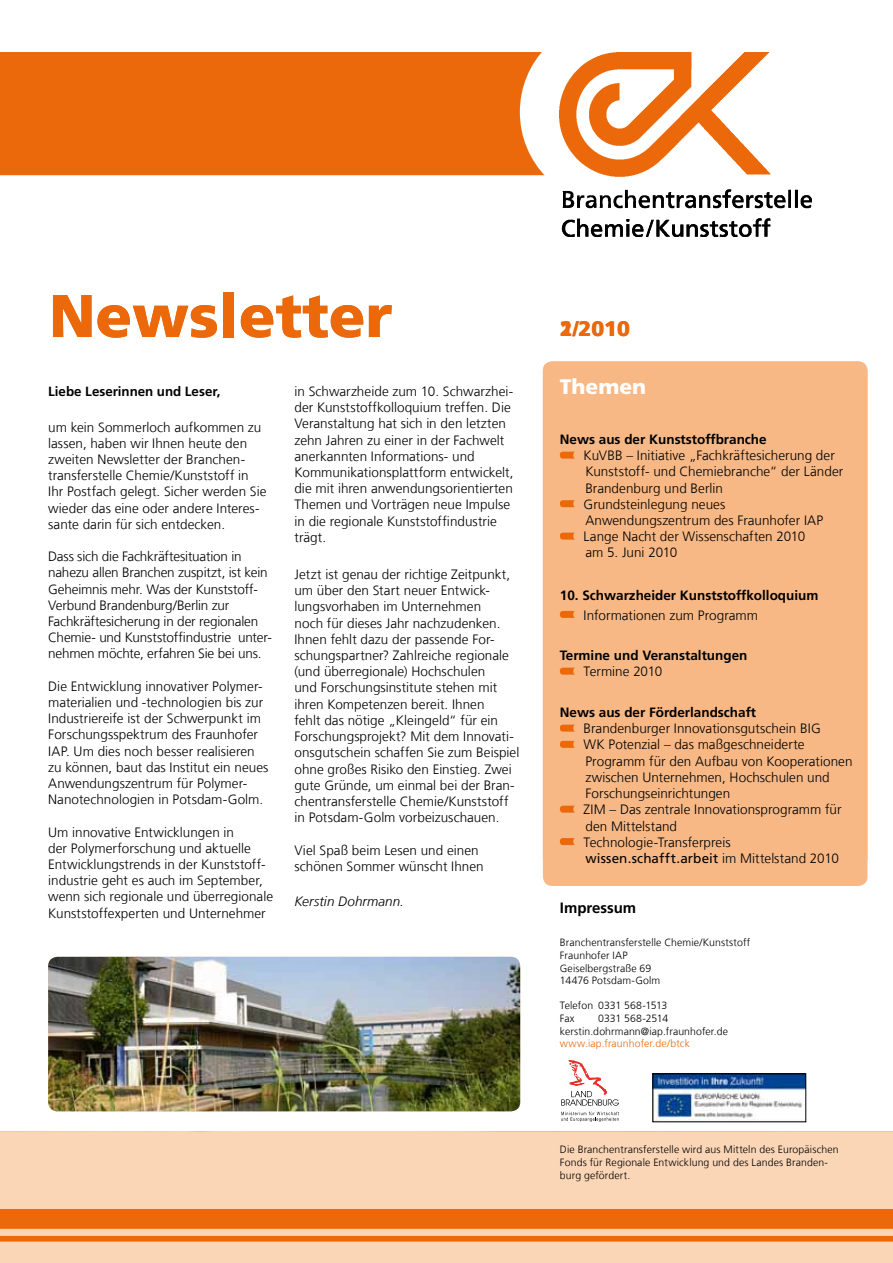
<style>
.page{position:relative;width:893px;height:1263px;background:#fff}
.page>*{position:absolute;margin:0;border:0;box-sizing:border-box;transform-origin:0 0}
.t1{font:900 60px "Frutiger LT Com";color:#eb690b}
.t2{font:900 21px "Frutiger LT Com";color:#eb690b}
.t3{font:900 21px "Frutiger LT Com";color:#fff}
.t4{font:700 15px "Frutiger LT Com";color:#000}
.t5{font:300 13.5px/16.2px "Frutiger LT Com";color:#000}
.t6{font:700 13.5px "Frutiger LT Com";color:#000}
.t7{font:italic 300 13.5px "Frutiger LT Com";color:#000}
.t8{font:700 13.35px "Frutiger LT Com";color:#000}
.t9{font:300 10.5px/12.6px "Frutiger LT Com";letter-spacing:.01em;color:#000}
.t10{font:300 10.5px "Frutiger LT Com";letter-spacing:.01em;color:#eb690b}
.s1{font-weight:400}
</style>
<div class="page">
<img style="left:561px;top:52px;width:250px;height:185px">
<div style="left:543px;top:361px;width:324px;height:525px;background:#f7b885;border-radius:9px"></div>
<img style="left:48px;top:957px;width:472px;height:154px">
<div style="left:560px;top:452px;width:18px;height:7px;background:#eb690b;border-radius:3px"></div>
<div style="left:573px;top:450px;width:11px;height:10px;background:#f7b885;border-radius:50%"></div>
<div style="left:560px;top:500px;width:18px;height:7px;background:#eb690b;border-radius:3px"></div>
<div style="left:573px;top:498px;width:11px;height:11px;background:#f7b885;border-radius:50%"></div>
<div style="left:560px;top:533px;width:18px;height:7px;background:#eb690b;border-radius:3px"></div>
<div style="left:573px;top:531px;width:11px;height:10px;background:#f7b885;border-radius:50%"></div>
<div style="left:560px;top:611px;width:18px;height:7px;background:#eb690b;border-radius:3px"></div>
<div style="left:573px;top:609px;width:11px;height:11px;background:#f7b885;border-radius:50%"></div>
<div style="left:560px;top:668px;width:18px;height:7px;background:#eb690b;border-radius:3px"></div>
<div style="left:573px;top:666px;width:11px;height:10px;background:#f7b885;border-radius:50%"></div>
<div style="left:560px;top:725px;width:18px;height:7px;background:#eb690b;border-radius:3px"></div>
<div style="left:573px;top:723px;width:11px;height:10px;background:#f7b885;border-radius:50%"></div>
<div style="left:560px;top:741px;width:18px;height:7px;background:#eb690b;border-radius:3px"></div>
<div style="left:573px;top:739px;width:11px;height:10px;background:#f7b885;border-radius:50%"></div>
<div style="left:560px;top:806px;width:18px;height:7px;background:#eb690b;border-radius:3px"></div>
<div style="left:573px;top:804px;width:11px;height:10px;background:#f7b885;border-radius:50%"></div>
<div style="left:560px;top:838px;width:18px;height:7px;background:#eb690b;border-radius:3px"></div>
<div style="left:573px;top:836px;width:11px;height:11px;background:#f7b885;border-radius:50%"></div>
<div style="left:0;top:52px;width:544px;height:123px;background:#eb690b"></div>
<svg style="left:520px;top:20px;width:182px;height:184px"></svg>
<div style="left:0;top:1131px;width:893px;height:132px;background:#fbd6b6"></div>
<div style="left:0;top:1236px;width:893px;height:5px;background:#eb690b"></div>
<div style="left:0;top:1209px;width:893px;height:20px;background:#eb690b"></div>
<img style="left:655px;top:1076px;width:149px;height:44px">
<svg style="left:561px;top:1060px;width:58px;height:46px"></svg>
<svg style="left:561px;top:1112px;width:58px;height:10px"></svg>
<h1 class="t1" style="left:49px;top:280px;width:345px">Newsletter</h1>
<p class="t8" style="left:48px;top:383px;width:174px">Liebe Leserinnen und Leser,</p>
<p class="t5" style="left:48px;top:419px;width:220px">um kein Sommerloch aufkommen zu lassen, haben wir Ihnen heute den zweiten Newsletter der Branchen&shy;transferstelle Chemie/Kunststoff in Ihr Postfach gelegt. Sicher werden Sie wieder das eine oder andere Interes&shy;sante darin für sich entdecken.</p>
<p class="t5" style="left:48px;top:549px;width:225px">Dass sich die Fachkräftesituation in nahezu allen Branchen zuspitzt, ist kein Geheimnis mehr. Was der Kunststoff-Verbund Brandenburg/Berlin zur Fachkräftesicherung in der regionalen Chemie- und Kunststoffindustrie unter&shy;nehmen möchte, erfahren Sie bei uns.</p>
<p class="t5" style="left:48px;top:678px;width:222px">Die Entwicklung innovativer Polymer&shy;materialien und -technologien bis zur Industriereife ist der Schwerpunkt im Forschungsspektrum des Fraunhofer IAP. Um dies noch besser realisieren zu können, baut das Institut ein neues Anwendungszentrum für Polymer-Nanotechnologien in Potsdam-Golm.</p>
<p class="t5" style="left:48px;top:824px;width:226px">Um innovative Entwicklungen in<br>der Polymerforschung und aktuelle Entwicklungstrends in der Kunststoff&shy;industrie geht es auch im September, wenn sich regionale und überregionale Kunststoffexperten und Unternehmer</p>
<p class="t5" style="left:294px;top:383px;width:221px">in Schwarzheide zum 10. Schwarzhei&shy;der Kunststoffkolloquium treffen. Die Veranstaltung hat sich in den letzten zehn Jahren zu einer in der Fachwelt anerkannten Informations- und Kommunikationsplattform entwickelt, die mit ihren anwendungsorientierten Themen und Vorträgen neue Impulse in die regionale Kunststoffindustrie trägt.</p>
<p class="t5" style="left:294px;top:566px;width:226px">Jetzt ist genau der richtige Zeitpunkt, um über den Start neuer Entwick&shy;lungsvorhaben im Unternehmen<br>noch für dieses Jahr nachzudenken.<br>Ihnen fehlt dazu der passende For&shy;schungspartner? Zahlreiche regionale (und überregionale) Hochschulen<br>und Forschungsinstitute stehen mit ihren Kompetenzen bereit. Ihnen<br>fehlt das nötige „Kleingeld“ für ein Forschungsprojekt? Mit dem Innovati&shy;onsgutschein schaffen Sie zum Beispiel ohne großes Risiko den Einstieg. Zwei gute Gründe, um einmal bei der Bran&shy;chentransferstelle Chemie/Kunststoff in Potsdam-Golm vorbeizuschauen.</p>
<p class="t5" style="left:294px;top:842px;width:191px">Viel Spaß beim Lesen und einen schönen Sommer wünscht Ihnen</p>
<p class="t7" style="left:294px;top:894px;width:111px">Kerstin Dohrmann.</p>
<h2 class="t2" style="left:560px;top:316px;width:72px">2/2010</h2>
<h2 class="t2" style="left:560px;top:316px;width:14px">1</h2>
<h2 class="t3" style="left:560px;top:374px;width:88px">Themen</h2>
<p class="t6" style="left:560px;top:431px;width:208px">News aus der Kunststoffbranche</p>
<p class="t5" style="left:584px;top:448px;width:261px">KuVBB – Initiative „Fachkräftesicherung der<br>Kunststoff- und Chemiebranche“ der Länder<br>Brandenburg und Berlin<br>Grundsteinlegung neues<br>Anwendungszentrum des Fraunhofer IAP<br>Lange Nacht der Wissenschaften 2010<br>am 5. Juni 2010</p>
<p class="t6" style="left:560px;top:587px;width:260px">10. Schwarzheider Kunststoffkolloquium</p>
<p class="t5" style="left:584px;top:607px;width:176px">Informationen zum Programm</p>
<p class="t6" style="left:560px;top:647px;width:189px">Termine und Veranstaltungen</p>
<p class="t5" style="left:584px;top:664px;width:80px">Termine 2010</p>
<p class="t6" style="left:560px;top:704px;width:198px">News aus der Förderlandschaft</p>
<p class="t5" style="left:584px;top:721px;width:270px">Brandenburger Innovationsgutschein BIG<br>WK Potenzial – das maßgeschneiderte Programm für den Aufbau von Kooperationen zwischen Unternehmen, Hochschulen und Forschungseinrichtungen<br>ZIM – Das zentrale Innovationsprogramm für den Mittelstand<br>Technologie-Transferpreis <span class="s1">wissen.schafft.arbeit</span> im Mittelstand 2010</p>
<p class="t4" style="left:560px;top:899px;width:78px">Impressum</p>
<p class="t9" style="left:560px;top:936px;width:192px">Branchentransferstelle Chemie/Kunststoff<br>Fraunhofer IAP<br>Geiselbergstraße 69<br>14476 Potsdam-Golm</p>
<p class="t9" style="left:560px;top:999px;width:109px">Telefon 0331 568-1513<br>Fax</p>
<p class="t9" style="left:560px;top:1012px;width:170px;text-indent:38px">0331 568-2514 kerstin.dohrmann@iap.fraunhofer.de</p>
<p class="t10" style="left:560px;top:1037px;width:132px">www.iap.fraunhofer.de/btck</p>
<p class="t9" style="left:560px;top:1143px;width:280px">Die Branchentransferstelle wird aus Mitteln des Europäischen<br>Fonds für Regionale Entwicklung und des Landes Branden&shy;burg gefördert.</p>
</div>
